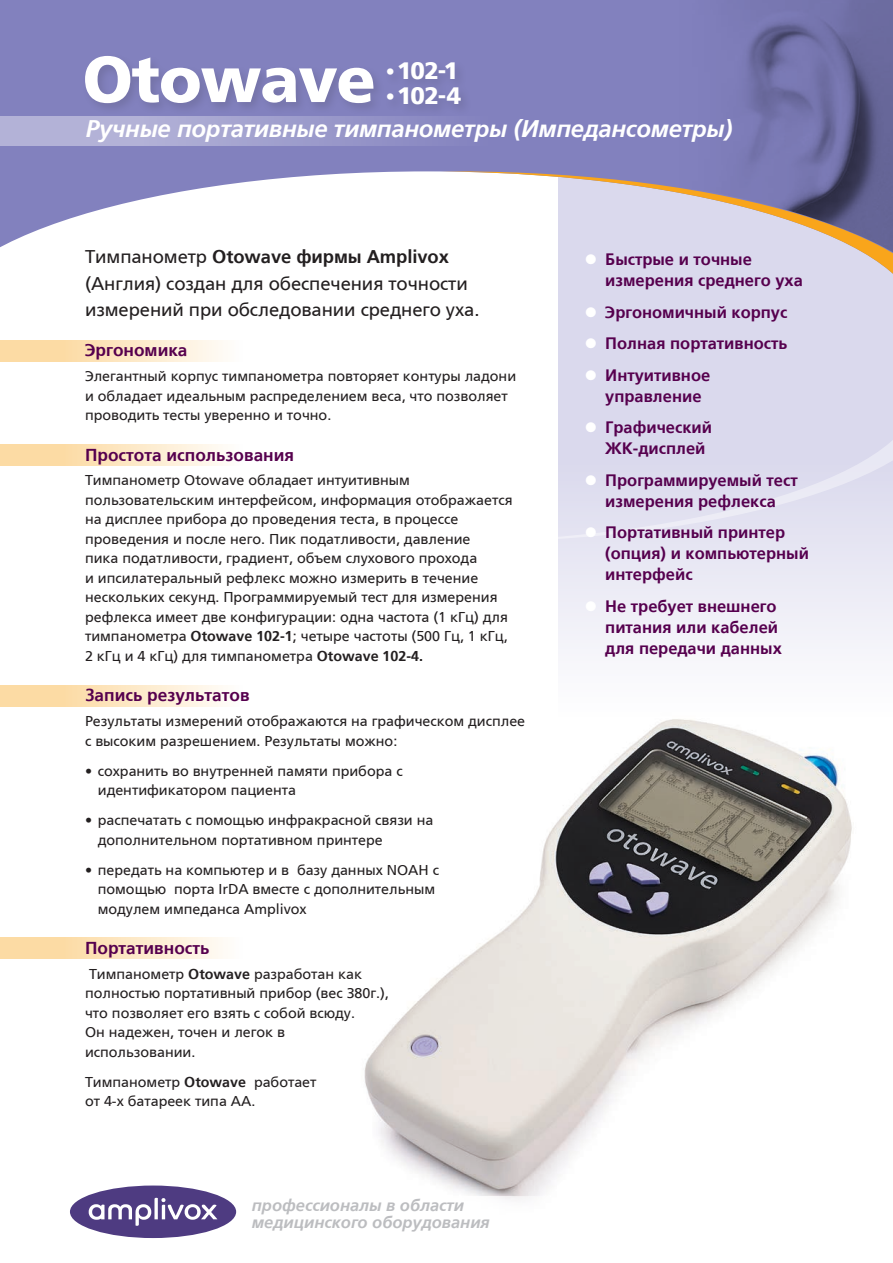
<style>
.page{position:relative;width:893px;height:1263px;background:#fff}
.page>*{position:absolute;margin:0;border:0;box-sizing:border-box;transform-origin:0 0}
.t1{font:900 64.5px "Frutiger LTCYR";letter-spacing:-.02em;color:#fff}
.t2{font:italic 700 24px "Frutiger LTCYR";letter-spacing:-.01em;color:#fff}
.t3{font:900 23.7px "Frutiger LTCYR";letter-spacing:-.035em;color:#fff}
.t4{font:18.3px/26.2px "Frutiger LTCYR";letter-spacing:-.005em;color:#231f20}
.t5{font:700 17.25px "Frutiger LTCYR";color:#56004e}
.t6{font:700 16.5px/21px "Frutiger LTCYR";color:#56004e}
.t7{font:italic 700 16.5px/16.5px "Frutiger LTCYR";color:#bcbdc0}
.t8{font:14.25px/19.5px "Frutiger LTCYR";color:#231f20}
.s1{font-size:18.15px}
.s2{font-weight:700}
.s3{font-size:28.5px;color:#fff}
</style>
<div class="page">
<img style="left:236px;top:719px;width:616px;height:494px">
<div style="left:245px;top:1196px;width:360px;height:38px;background:#fff"></div>
<svg style="left:558px;top:326px;width:335px;height:323px"></svg>
<svg style="left:558px;top:400px;width:335px;height:142px;fill:#dcdbed"></svg>
<svg style="left:0;top:0;width:679px;height:247px;fill:#8281be"></svg>
<svg style="left:441px;top:171px;width:452px;height:155px;fill:#dad9ed"></svg>
<div style="left:0;top:116px;width:662px;height:29px;background:linear-gradient(to right,#bbbadb,#7877b9)"></div>
<img style="left:679px;top:0;width:214px;height:260px">
<div style="left:0;top:340px;width:326px;height:21px;background:linear-gradient(to right,#fcd697,#fff)"></div>
<div style="left:0;top:444px;width:326px;height:21px;background:linear-gradient(to right,#fcd697,#fff)"></div>
<div style="left:0;top:685px;width:326px;height:21px;background:linear-gradient(to right,#fcd697,#fff)"></div>
<div style="left:0;top:938px;width:326px;height:21px;background:linear-gradient(to right,#fcd697,#fff)"></div>
<div style="left:82px;top:53px;width:304px;height:63px;background:#231f20;opacity:.15"></div>
<div style="left:384px;top:60px;width:89px;height:57px;background:#7f7eb9"></div>
<div style="left:70px;top:1185px;width:166px;height:53px;background:#4e3b81;border-radius:50%"></div>
<svg style="left:89px;top:1198px;width:128px;height:28px"></svg>
<h1 class="t1" style="left:83px;top:44px;width:295px">Otowave</h1>
<h2 class="t2" style="left:86px;top:116px;width:648px">Ручные портативные тимпанометры (Импедансометры)</h2>
<h3 class="t3" style="left:386px;top:58px;width:74px"><span class="s1">•</span> 102-1</h3>
<h3 class="t3" style="left:386px;top:83px;width:77px"><span class="s1">•</span> 102-4</h3>
<p class="t4" style="left:85px;top:244px;width:396px">Тимпанометр <span class="s2">Otowave фирмы Amplivox </span>(Англия) создан для обеспечения точности измерений при обследовании среднего уха.</p>
<p class="t5" style="left:85px;top:341px;width:104px">Эргономика</p>
<p class="t8" style="left:85px;top:366px;width:433px">Элегантный корпус тимпанометра повторяет контуры ладони и обладает идеальным распределением веса, что позволяет проводить тесты уверенно и точно.</p>
<p class="t5" style="left:85px;top:445px;width:211px">Простота использования</p>
<p class="t8" style="left:85px;top:471px;width:429px">Тимпанометр Otowave обладает интуитивным пользовательским интерфейсом, информация отображается на дисплее прибора до проведения теста, в процессе проведения и после него. Пик податливости, давление<br>пика податливости, градиент, объем слухового прохода<br>и ипсилатеральный рефлекс можно измерить в течение нескольких секунд. Программируемый тест для измерения рефлекса имеет две конфигурации: одна частота (1 кГц) для тимпанометра <span class="s2">Otowave 102-1</span>; четыре частоты (500 Гц, 1 кГц, 2 кГц и 4 кГц) для тимпанометра <span class="s2">Otowave 102-4.</span></p>
<p class="t5" style="left:85px;top:686px;width:166px">Запись результатов</p>
<p class="t8" style="left:85px;top:711px;width:442px">Результаты измерений отображаются на графическом дисплее с высоким разрешением. Результаты можно:</p>
<p class="t8" style="left:98px;top:761px;width:306px;text-indent:-13px">• сохранить во внутренней памяти прибора с идентификатором пациента</p>
<p class="t8" style="left:98px;top:810px;width:337px;text-indent:-13px">• распечатать с помощью инфракрасной связи на дополнительном портативном принтере</p>
<p class="t8" style="left:98px;top:860px;width:343px;text-indent:-13px">• передать на компьютер и в базу данных NOAH с помощью порта IrDA вместе с дополнительным модулем импеданса Amplivox</p>
<p class="t5" style="left:85px;top:939px;width:126px">Портативность</p>
<p class="t8" style="left:85px;top:964px;width:305px">Тимпанометр <span class="s2">Otowave</span> разработан как полностью портативный прибор (вес 380г.), что позволяет его взять с собой всюду.<br>Он надежен, точен и легок в использовании.</p>
<p class="t8" style="left:85px;top:1072px;width:233px">Тимпанометр <span class="s2">Otowave</span> работает от 4-х батареек типа АА.</p>
<p class="t7" style="left:252px;top:1197px;width:239px">профессионалы в области медицинского оборудования</p>
<p class="t6" style="left:605px;top:249px;width:199px;text-indent:-21px"><span class="s3">•</span> Быстрые и точные измерения среднего уха</p>
<p class="t6" style="left:584px;top:302px;width:205px"><span class="s3">•</span> Эргономичный корпус</p>
<p class="t6" style="left:584px;top:333px;width:205px"><span class="s3">•</span> Полная портативность</p>
<p class="t6" style="left:605px;top:365px;width:107px;text-indent:-21px"><span class="s3">•</span> Интуитивное управление</p>
<p class="t6" style="left:605px;top:417px;width:108px;text-indent:-21px"><span class="s3">•</span> Графический<br>ЖК-дисплей</p>
<p class="t6" style="left:584px;top:470px;width:215px;text-align:center"><span class="s3">•</span> Программируемый тест измерения рефлекса</p>
<p class="t6" style="left:605px;top:522px;width:205px;text-indent:-21px"><span class="s3">•</span> Портативный принтер (опция) и компьютерный интерфейс</p>
<p class="t6" style="left:605px;top:596px;width:178px;text-indent:-21px"><span class="s3">•</span> Не требует внешнего питания или кабелей для передачи данных</p>
</div>
